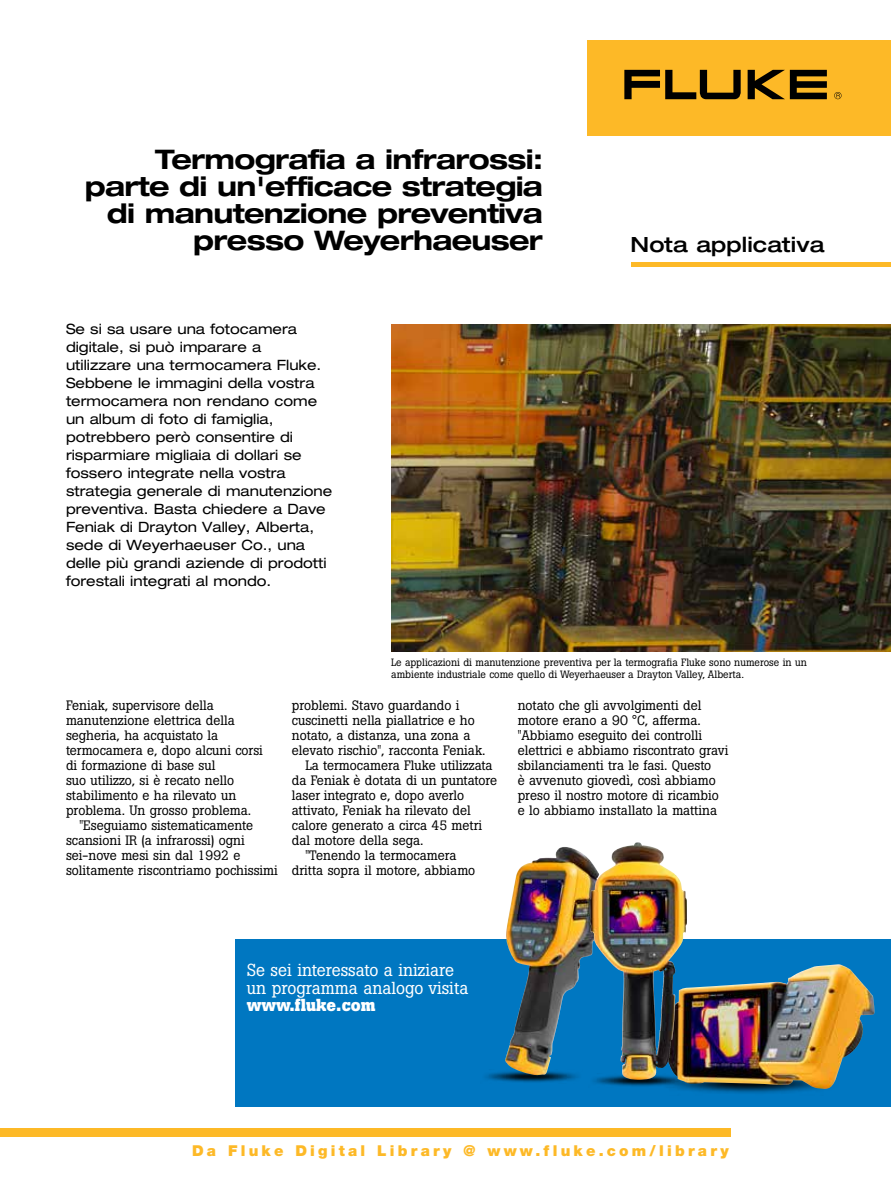
<style>
.page{position:relative;width:891px;height:1188px;background:#fff}
.page>*{position:absolute;margin:0;border:0;box-sizing:border-box;transform-origin:0 0}
.t1{font:700 expanded 27px/27px "Helvetica Neue LT Std";letter-spacing:-.025em;color:#000;text-align:right}
.t2{font:500 expanded 21px "Helvetica Neue LT Std";letter-spacing:.005em;color:#000}
.t3{font:17.25px/17.2px "Boton Pro";color:#fff}
.t4{font:700 17.25px "Boton Pro";color:#fff}
.t5{font:900 15px "Helvetica Neue LT Pro";letter-spacing:.215em;color:#fdb927}
.t6{font:expanded 14.25px/18px "Helvetica Neue LT Std";color:#000}
.t7{font:13.5px/15px "Boton Pro";color:#000}
.t8{font:10.5px/12px "Boton Pro";color:#000}
</style>
<div class="page">
<div style="left:587px;top:40px;width:304px;height:96px;background:#fdb927"></div>
<svg style="left:748px;top:70px;width:79px;height:29px"></svg>
<svg style="left:624px;top:70px;width:117px;height:29px"></svg>
<svg style="left:834px;top:92px;width:8px;height:7px"></svg>
<div style="left:0;top:1128px;width:730px;height:8px;background:#fdb927"></div>
<hr style="left:631px;top:263px;width:260px;height:4px;background:#fdb927">
<img style="left:391px;top:324px;width:500px;height:328px">
<div style="left:236px;top:940px;width:655px;height:167px;background:#0077c1"></div>
<img style="left:485px;top:1072px;width:93px;height:11px">
<img style="left:593px;top:1080px;width:67px;height:7px">
<img style="left:662px;top:964px;width:213px;height:125px">
<img style="left:505px;top:847px;width:85px;height:228px">
<img style="left:590px;top:842px;width:80px;height:238px">
<h1 class="t1" style="left:85px;top:145px;width:460px">Termografia a infrarossi: parte di un'efficace strategia di manutenzione preventiva presso Weyerhaeuser</h1>
<p class="t6" style="left:66px;top:320px;width:268px">Se si sa usare una fotocamera digitale, si può imparare a<br>utilizzare una termocamera Fluke.<br>Sebbene le immagini della vostra termocamera non rendano come un album di foto di famiglia, potrebbero però consentire di risparmiare migliaia di dollari se fossero integrate nella vostra strategia generale di manutenzione preventiva. Basta chiedere a Dave<br>Feniak di Drayton Valley, Alberta, sede di Weyerhaeuser Co., una delle più grandi aziende di prodotti forestali integrati al mondo.</p>
<h2 class="t2" style="left:631px;top:231px;width:195px">Nota applicativa</h2>
<p class="t7" style="left:66px;top:697px;width:149px">Feniak, supervisore della</p>
<p class="t7" style="left:66px;top:712px;width:170px">manutenzione elettrica della</p>
<p class="t7" style="left:66px;top:727px;width:154px">segheria, ha acquistato la</p>
<p class="t7" style="left:66px;top:742px;width:198px">termocamera e, dopo alcuni corsi</p>
<p class="t7" style="left:66px;top:757px;width:151px">di formazione di base sul</p>
<p class="t7" style="left:66px;top:772px;width:170px">suo utilizzo, si è recato nello</p>
<p class="t7" style="left:66px;top:787px;width:172px">stabilimento e ha rilevato un</p>
<p class="t7" style="left:66px;top:802px;width:187px">problema. Un grosso problema.</p>
<p class="t7" style="left:80px;top:817px;width:175px">"Eseguiamo sistematicamente</p>
<p class="t7" style="left:66px;top:832px;width:180px">scansioni IR (a infrarossi) ogni</p>
<p class="t7" style="left:66px;top:847px;width:176px">sei-nove mesi sin dal 1992 e</p>
<p class="t7" style="left:66px;top:862px;width:213px">solitamente riscontriamo pochissimi</p>
<p class="t8" style="left:391px;top:656px;width:417px">Le applicazioni di manutenzione preventiva per la termografia Fluke sono numerose in un ambiente industriale come quello di Weyerhaeuser a Drayton Valley, Alberta.</p>
<p class="t7" style="left:292px;top:697px;width:169px">problemi. Stavo guardando i</p>
<p class="t7" style="left:292px;top:712px;width:184px">cuscinetti nella piallatrice e ho</p>
<p class="t7" style="left:292px;top:727px;width:180px">notato, a distanza, una zona a</p>
<p class="t7" style="left:292px;top:742px;width:195px">elevato rischio", racconta Feniak.</p>
<p class="t7" style="left:305px;top:757px;width:189px">La termocamera Fluke utilizzata</p>
<p class="t7" style="left:292px;top:772px;width:207px">da Feniak è dotata di un puntatore</p>
<p class="t7" style="left:292px;top:787px;width:174px">laser integrato e, dopo averlo</p>
<p class="t7" style="left:292px;top:802px;width:181px">attivato, Feniak ha rilevato del</p>
<p class="t7" style="left:292px;top:817px;width:192px">calore generato a circa 45 metri</p>
<p class="t7" style="left:292px;top:832px;width:133px">dal motore della sega.</p>
<p class="t7" style="left:305px;top:847px;width:153px">"Tenendo la termocamera</p>
<p class="t7" style="left:292px;top:862px;width:185px">dritta sopra il motore, abbiamo</p>
<p class="t7" style="left:518px;top:697px;width:212px">notato che gli avvolgimenti del motore erano a 90 °C, afferma. "Abbiamo eseguito dei controlli elettrici e abbiamo riscontrato gravi sbilanciamenti tra le fasi. Questo<br>è avvenuto giovedì, così abbiamo preso il nostro motore di ricambio e lo abbiamo installato la mattina</p>
<p class="t3" style="left:247px;top:962px;width:223px">Se sei interessato a iniziare un programma analogo visita</p>
<p class="t4" style="left:247px;top:994px;width:130px">www.fluke.com</p>
<p class="t5" style="left:192px;top:1141px;width:538px">Da Fluke Digital Library @ www.fluke.com/library</p>
</div>
